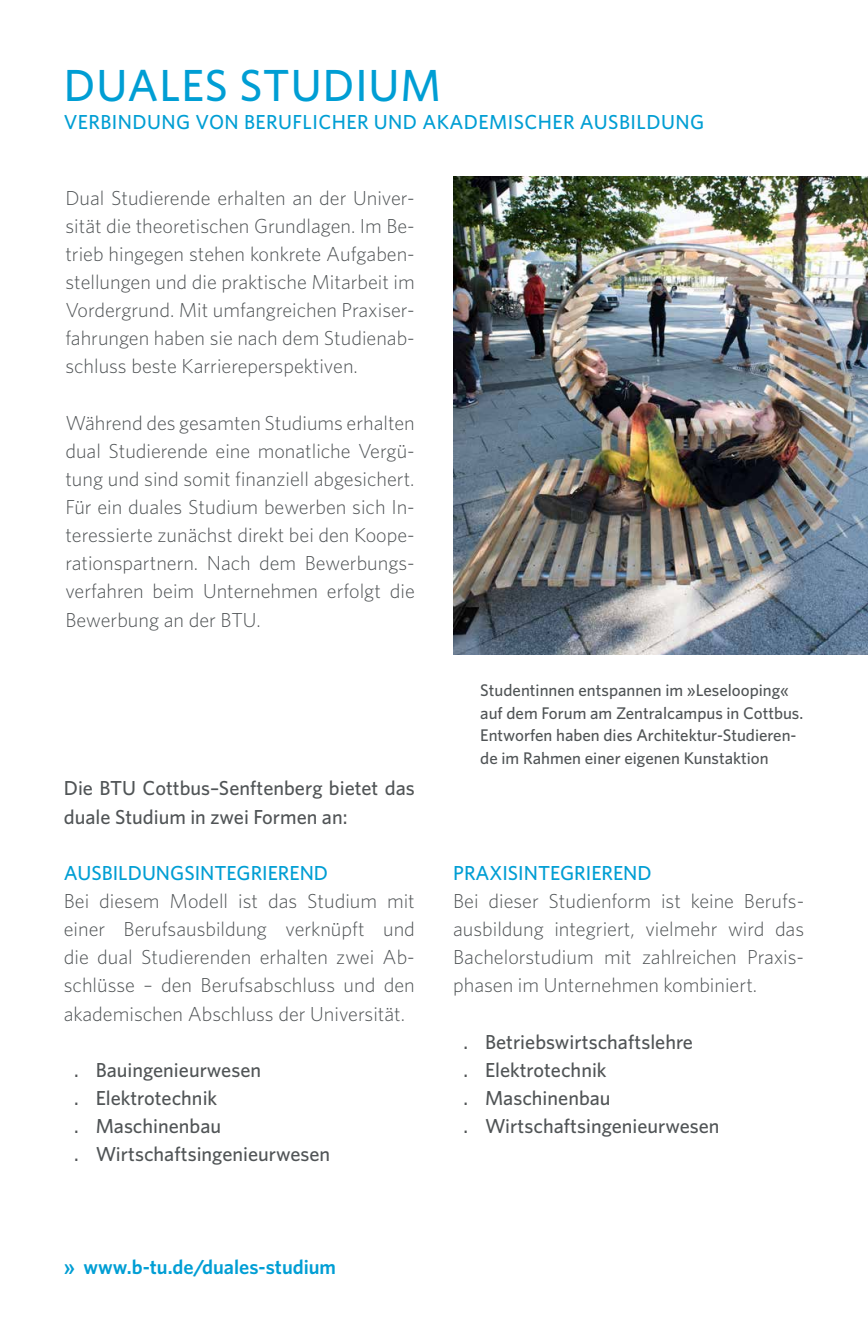
<style>
.page{position:relative;width:868px;height:1340px;background:#fff}
.page>*{position:absolute;margin:0;border:0;box-sizing:border-box;transform-origin:0 0}
.t1{font:500 45px "Whitney";letter-spacing:.02em;color:#009ed4}
.t2{font:300 20.25px/28.1px "Whitney";color:#505456;text-align:justify}
.t3{font:500 20.25px/28.1px "Whitney";color:#505456}
.t4{font:500 20.25px "Whitney";letter-spacing:.01em;color:#009ed4}
.t5{font:600 20.25px "Whitney";color:#009ed4}
.t6{font:500 16.88px/22.5px "Whitney";color:#505456}
</style>
<div class="page">
<img style="left:453px;top:176px;width:414px;height:478px">
<h1 class="t1" style="left:64px;top:55px;width:378px">DUALES STUDIUM</h1>
<p class="t4" style="left:64px;top:108px;width:641px">VERBINDUNG VON BERUFLICHER UND AKADEMISCHER AUSBILDUNG</p>
<p class="t2" style="left:65px;top:183px;width:351px">Dual Studierende erhalten an der Univer&shy;sität die theoretischen Grundlagen. Im Be&shy;trieb hingegen stehen konkrete Aufgaben&shy;stellungen und die praktische Mitarbeit im Vordergrund. Mit umfangreichen Praxiser&shy;fahrungen haben sie nach dem Studienab&shy;schluss beste Karriereperspektiven.</p>
<p class="t2" style="left:65px;top:408px;width:351px">Während des gesamten Studiums erhalten dual Studierende eine monatliche Vergü&shy;tung und sind somit finanziell abgesichert.<br>Für ein duales Studium bewerben sich In&shy;teressierte zunächst direkt bei den Koope&shy;rationspartnern. Nach dem Bewerbungs&shy;verfahren beim Unternehmen erfolgt die Bewerbung an der BTU.</p>
<p class="t3" style="left:64px;top:774px;width:352px">Die BTU Cottbus–Senftenberg bietet das duale Studium in zwei Formen an:</p>
<p class="t4" style="left:64px;top:859px;width:266px">AUSBILDUNGSINTEGRIEREND</p>
<p class="t2" style="left:64px;top:886px;width:352px">Bei diesem Modell ist das Studium mit einer Berufsausbildung verknüpft und die dual Studierenden erhalten zwei Ab&shy;schlüsse – den Berufsabschluss und den akademischen Abschluss der Universität.</p>
<p class="t3" style="left:74px;top:1055px;width:257px">. Bauingenieurwesen<br>. Elektrotechnik<br>. Maschinenbau<br>. Wirtschaftsingenieurwesen</p>
<p class="t5" style="left:64px;top:1253px;width:274px">» www.b-tu.de/duales-studium</p>
<p class="t6" style="left:480px;top:679px;width:324px">Studentinnen entspannen im »Leselooping« auf dem Forum am Zentralcampus in Cottbus.<br>Entworfen haben dies Architektur-Studieren&shy;de im Rahmen einer eigenen Kunstaktion</p>
<p class="t4" style="left:453px;top:859px;width:200px">PRAXISINTEGRIEREND</p>
<p class="t2" style="left:453px;top:886px;width:352px">Bei dieser Studienform ist keine Berufs&shy;ausbildung integriert, vielmehr wird das Bachelorstudium mit zahlreichen Praxis&shy;phasen im Unternehmen kombiniert.</p>
<p class="t3" style="left:463px;top:1027px;width:257px">. Betriebswirtschaftslehre<br>. Elektrotechnik<br>. Maschinenbau<br>. Wirtschaftsingenieurwesen</p>
</div>
